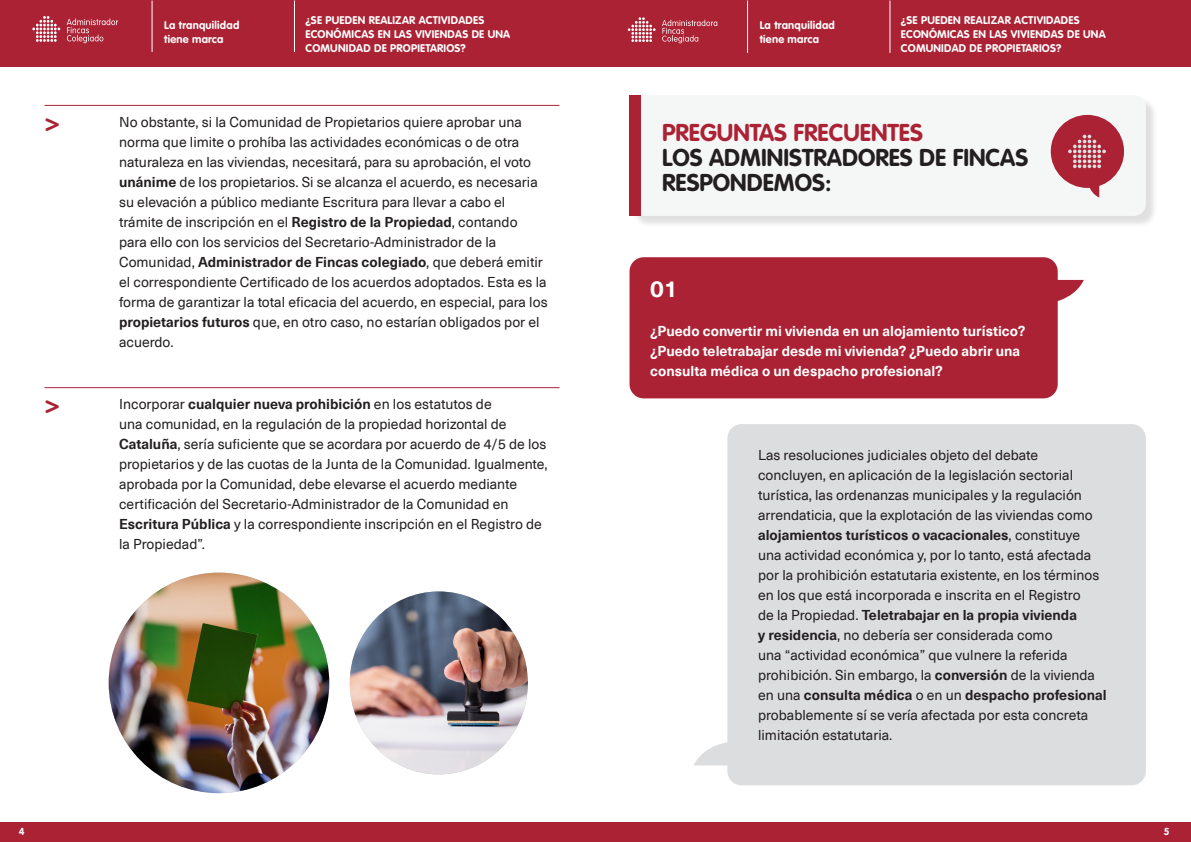
<style>
.page{position:relative;width:1191px;height:842px;background:#fff}
.page>*{position:absolute;margin:0;border:0;box-sizing:border-box;transform-origin:0 0}
.t1{font:700 25px "VAG Rounded";color:#ab2234}
.t2{font:700 24px "VAG Rounded";color:#231f20}
.t3{font:700 24px "VAG Rounded";color:#ab2234}
.t4{font:700 23px "Neue Haas Unica Pro";color:#fff}
.t5{font:14px/20px "Neue Haas Unica Pro";color:#231f20}
.t6{font:700 14px/20px "Neue Haas Unica Pro";color:#fff}
.t7{font:700 11px "VAG Rounded";letter-spacing:.02em;color:#fff}
.t8{font:700 10px "VAG Rounded";color:#fff}
.s1{font-weight:700}
</style>
<div class="page">
<div style="left:0;top:822px;width:595px;height:20px;background:#ab2234"></div>
<div style="left:727px;top:424px;width:418px;height:361px;background:#dcdddf;border-radius:14px"></div>
<div style="left:595px;top:822px;width:596px;height:20px;background:#ab2234"></div>
<hr style="left:45px;top:105px;width:514px;height:1px;background:#ab2234">
<hr style="left:45px;top:387px;width:514px;height:1px;background:#ab2234">
<div style="left:631px;top:97px;width:527px;height:131px;background:#231f20;opacity:.75"></div>
<div style="left:629px;top:95px;width:516px;height:121px;background:#f5f6f6;border-radius:12px"></div>
<div style="left:629px;top:95px;width:12px;height:121px;background:#ab2234"></div>
<div style="left:629px;top:257px;width:428px;height:141px;background:#ab2234;border-radius:14px"></div>
<img style="left:109px;top:573px;width:220px;height:220px;border-radius:110px">
<img style="left:350px;top:591px;width:178px;height:183px">
<div style="left:0;top:0;width:595px;height:67px;background:#ab2234"></div>
<svg style="left:32px;top:16px;width:28px;height:26px"></svg>
<svg style="left:67px;top:18px;width:51px;height:25px"></svg>
<hr style="left:294px;top:1px;width:1px;height:51px;background:#fff">
<hr style="left:152px;top:1px;width:1px;height:51px;background:#fff">
<div style="left:595px;top:0;width:596px;height:67px;background:#ab2234"></div>
<hr style="left:889px;top:1px;width:1px;height:52px;background:#fff">
<hr style="left:747px;top:1px;width:1px;height:52px;background:#fff">
<svg style="left:628px;top:17px;width:27px;height:25px"></svg>
<svg style="left:662px;top:20px;width:55px;height:23px"></svg>
<div style="left:1050px;top:115px;width:74px;height:73px;background:#ab2234;border-radius:50%"></div>
<svg style="left:1087px;top:186px;width:12px;height:12px"></svg>
<svg style="left:1068px;top:135px;width:38px;height:33px"></svg>
<svg style="left:1057px;top:280px;width:26px;height:24px"></svg>
<svg style="left:694px;top:742px;width:33px;height:23px"></svg>
<p class="t1" style="left:45px;top:107px;width:16px">&gt;</p>
<p class="t1" style="left:45px;top:389px;width:16px">&gt;</p>
<p class="t7" style="left:164px;top:18px;width:77px">La tranquilidad</p>
<p class="t7" style="left:164px;top:32px;width:61px">tiene marca</p>
<p class="t7" style="left:305px;top:14px;width:180px">¿SE PUEDEN REALIZAR ACTIVIDADES</p>
<p class="t7" style="left:305px;top:28px;width:206px">ECONÓMICAS EN LAS VIVIENDAS DE UNA</p>
<p class="t7" style="left:305px;top:42px;width:162px">COMUNIDAD DE PROPIETARIOS?</p>
<p class="t5" style="left:119px;top:112px;width:430px">No obstante, si la Comunidad de Propietarios quiere aprobar una norma que limite o prohíba las actividades económicas o de otra naturaleza en las viviendas, necesitará, para su aprobación, el voto <span class="s1">unánime</span> de los propietarios. Si se alcanza el acuerdo, es necesaria su elevación a público mediante Escritura para llevar a cabo el trámite de inscripción en el <span class="s1">Registro de la Propiedad</span>, contando para ello con los servicios del Secretario-Administrador de la Comunidad, <span class="s1">Administrador de Fincas colegiado</span>, que deberá emitir el correspondiente Certificado de los acuerdos adoptados. Esta es la forma de garantizar la total eficacia del acuerdo, en especial, para los <span class="s1">propietarios futuros</span> que, en otro caso, no estarían obligados por el acuerdo.</p>
<p class="t5" style="left:119px;top:394px;width:430px">Incorporar <span class="s1">cualquier nueva prohibición</span> en los estatutos de<br>una comunidad, en la regulación de la propiedad horizontal de <span class="s1">Cataluña</span>, sería suficiente que se acordara por acuerdo de 4/5 de los propietarios y de las cuotas de la Junta de la Comunidad. Igualmente, aprobada por la Comunidad, debe elevarse el acuerdo mediante certificación del Secretario-Administrador de la Comunidad en <span class="s1">Escritura Pública</span> y la correspondiente inscripción en el Registro de la Propiedad”.</p>
<p class="t7" style="left:759px;top:18px;width:77px">La tranquilidad</p>
<p class="t7" style="left:759px;top:32px;width:61px">tiene marca</p>
<p class="t7" style="left:901px;top:14px;width:180px">¿SE PUEDEN REALIZAR ACTIVIDADES</p>
<p class="t7" style="left:901px;top:28px;width:206px">ECONÓMICAS EN LAS VIVIENDAS DE UNA</p>
<p class="t7" style="left:901px;top:42px;width:162px">COMUNIDAD DE PROPIETARIOS?</p>
<p class="t3" style="left:662px;top:118px;width:262px">PREGUNTAS FRECUENTES</p>
<p class="t2" style="left:662px;top:143px;width:367px">LOS ADMINISTRADORES DE FINCAS</p>
<p class="t2" style="left:662px;top:168px;width:171px">RESPONDEMOS:</p>
<p class="t4" style="left:650px;top:275px;width:29px">01</p>
<p class="t6" style="left:650px;top:321px;width:376px">¿Puedo convertir mi vivienda en un alojamiento turístico? ¿Puedo teletrabajar desde mi vivienda? ¿Puedo abrir una consulta médica o un despacho profesional?</p>
<p class="t5" style="left:758px;top:445px;width:350px">Las resoluciones judiciales objeto del debate concluyen, en aplicación de la legislación sectorial turística, las ordenanzas municipales y la regulación arrendaticia, que la explotación de las viviendas como <span class="s1">alojamientos turísticos o vacacionales</span>, constituye una actividad económica y, por lo tanto, está afectada por la prohibición estatutaria existente, en los términos en los que está incorporada e inscrita en el Registro<br>de la Propiedad. <span class="s1">Teletrabajar en la propia vivienda<br>y residencia</span>, no debería ser considerada como<br>una “actividad económica” que vulnere la referida prohibición. Sin embargo, la <span class="s1">conversión</span> de la vivienda en una <span class="s1">consulta médica</span> o en un <span class="s1">despacho profesional </span>probablemente sí se vería afectada por esta concreta limitación estatutaria.</p>
<p class="t8" style="left:19px;top:826px;width:7px">4</p>
<p class="t8" style="left:1164px;top:825px;width:7px">5</p>
</div>
